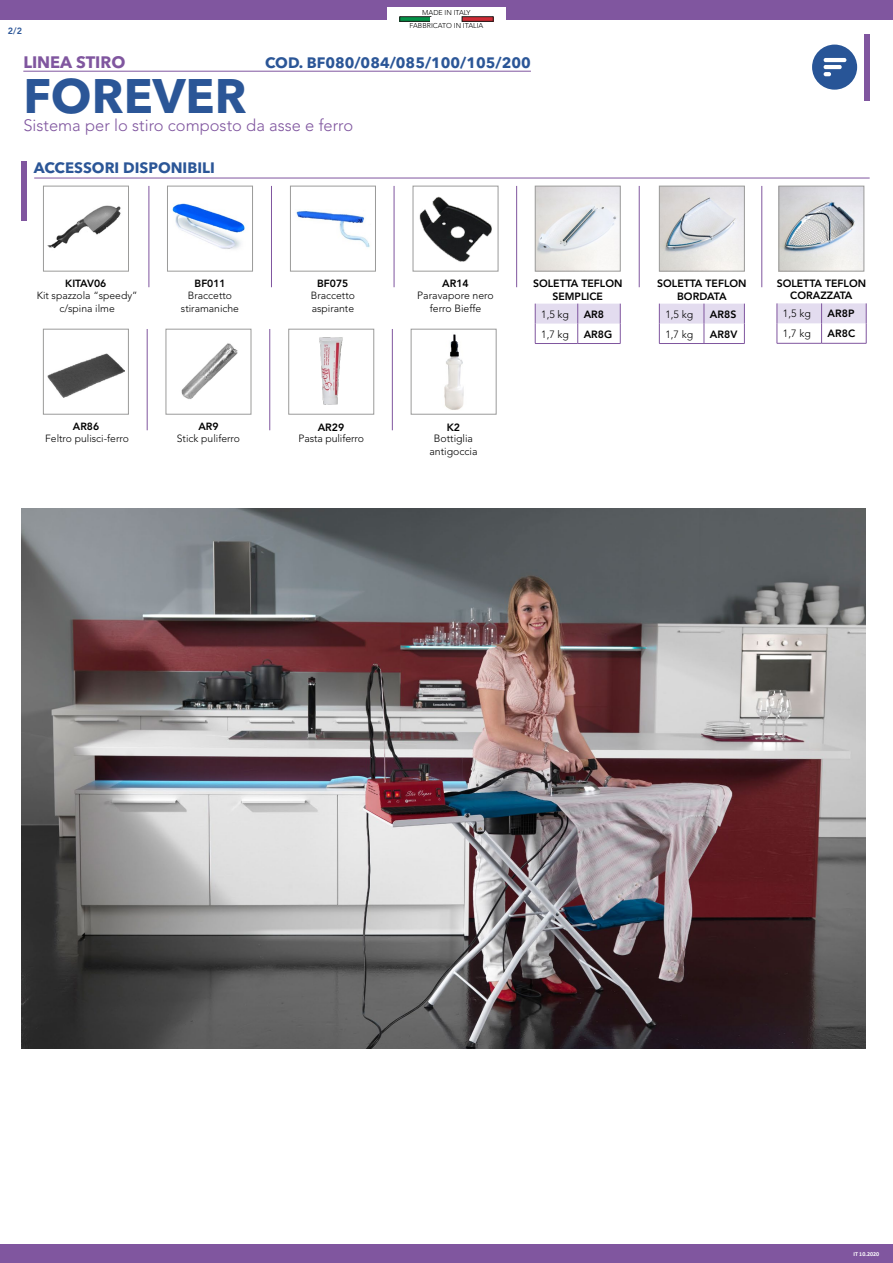
<style>
.page{position:relative;width:893px;height:1263px;background:#fff}
.page>*{position:absolute;margin:0;border:0;box-sizing:border-box;transform-origin:0 0}
.t1{font:700 48px "Avenir Next LT Pro";color:#2b5697}
.t2{font:300 16.5px "Avenir LT Std";color:#80569f}
.t3{font:700 16.5px "Avenir Next LT Pro";color:#80569f}
.t4{font:700 15px "Avenir Next LT Pro";color:#2b5697}
.t5{font:800 10.5px/12.6px "Avenir LT Std";color:#000;text-align:center}
.t6{font:300 10.5px/12.6px "Avenir LT Std";color:#000;text-align:center}
.t7{font:300 10.35px/12.5px "Avenir LT Std";color:#000;text-align:center}
.t8{font:800 10.35px "Avenir LT Std";color:#000}
.t9{font:800 9px "Avenir LT Std";color:#2b5597}
.t10{font:300 7.05px/12.6px "Avenir LT Std";color:#000;text-align:center}
.t11{font:700 6px "Calibri";color:#fff}
</style>
<div class="page">
<div style="left:0;top:1244px;width:893px;height:19px;background:#80569f"></div>
<div style="left:0;top:0;width:893px;height:19px;background:#80569f"></div>
<div style="left:864px;top:34px;width:6px;height:66px;background:#80569f"></div>
<svg style="left:812px;top:45px;width:45px;height:45px"></svg>
<svg style="left:387px;top:8px;width:119px;height:23px"></svg>
<hr style="left:23px;top:71px;width:508px;height:1px;background:#80569f">
<hr style="left:149px;top:186px;width:1px;height:101px;background:#80569f">
<hr style="left:271px;top:186px;width:1px;height:101px;background:#80569f">
<hr style="left:147px;top:329px;width:1px;height:101px;background:#80569f">
<hr style="left:394px;top:186px;width:1px;height:101px;background:#80569f">
<hr style="left:269px;top:329px;width:1px;height:101px;background:#80569f">
<hr style="left:516px;top:186px;width:1px;height:101px;background:#80569f">
<hr style="left:392px;top:329px;width:1px;height:101px;background:#80569f">
<hr style="left:639px;top:186px;width:1px;height:101px;background:#80569f">
<hr style="left:761px;top:186px;width:1px;height:101px;background:#80569f">
<hr style="left:34px;top:178px;width:836px;height:1px;background:#80569f">
<img style="left:47px;top:354px;width:77px;height:43px">
<div style="left:43px;top:329px;width:86px;height:85px;border:1px solid #9b9b9a"></div>
<img style="left:48px;top:205px;width:73px;height:44px">
<div style="left:43px;top:186px;width:86px;height:85px;border:1px solid #9b9b9a"></div>
<img style="left:181px;top:343px;width:57px;height:56px">
<div style="left:166px;top:329px;width:85px;height:85px;border:1px solid #9b9b9a"></div>
<img style="left:172px;top:203px;width:73px;height:46px">
<div style="left:167px;top:186px;width:86px;height:85px;border:1px solid #9b9b9a"></div>
<img style="left:419px;top:196px;width:73px;height:66px">
<div style="left:413px;top:186px;width:85px;height:85px;border:1px solid #9b9b9a"></div>
<img style="left:296px;top:210px;width:74px;height:38px">
<div style="left:290px;top:186px;width:86px;height:85px;border:1px solid #9b9b9a"></div>
<img style="left:444px;top:334px;width:20px;height:76px">
<div style="left:411px;top:329px;width:85px;height:85px;border:1px solid #9b9b9a"></div>
<img style="left:781px;top:188px;width:81px;height:81px">
<div style="left:779px;top:186px;width:85px;height:85px;border:1px solid #9b9b9a"></div>
<img style="left:537px;top:188px;width:81px;height:81px">
<div style="left:535px;top:186px;width:85px;height:85px;border:1px solid #9b9b9a"></div>
<img style="left:661px;top:188px;width:82px;height:81px">
<div style="left:659px;top:186px;width:86px;height:85px;border:1px solid #9b9b9a"></div>
<img style="left:319px;top:337px;width:24px;height:68px">
<div style="left:289px;top:329px;width:85px;height:85px;border:1px solid #9b9b9a"></div>
<div style="left:21px;top:161px;width:6px;height:60px;background:#80569f"></div>
<hr style="left:535px;top:343px;width:43px;height:1px;background:#80569f">
<svg style="left:535px;top:304px;width:86px;height:39px"></svg>
<hr style="left:578px;top:343px;width:42px;height:1px;background:#80569f">
<hr style="left:659px;top:343px;width:45px;height:1px;background:#80569f">
<svg style="left:659px;top:304px;width:86px;height:39px"></svg>
<hr style="left:704px;top:343px;width:41px;height:1px;background:#80569f">
<hr style="left:777px;top:343px;width:45px;height:1px;background:#80569f">
<svg style="left:777px;top:303px;width:90px;height:40px"></svg>
<hr style="left:822px;top:343px;width:44px;height:1px;background:#80569f">
<img style="left:21px;top:508px;width:845px;height:540px">
<p class="t9" style="left:8px;top:26px;width:16px">2/2</p>
<h2 class="t3" style="left:23px;top:52px;width:104px">LINEA STIRO</h2>
<h1 class="t1" style="left:23px;top:67px;width:225px">FOREVER</h1>
<p class="t10" style="left:410px;top:7px;width:75px">MADE IN ITALY<br>FABBRICATO IN ITALIA</p>
<h3 class="t4" style="left:265px;top:53px;width:267px">COD. BF080/084/085/100/105/200</h3>
<h2 class="t2" style="left:23px;top:115px;width:331px">Sistema per lo stiro composto da asse e ferro</h2>
<h3 class="t4" style="left:34px;top:158px;width:183px">ACCESSORI DISPONIBILI</h3>
<p class="t8" style="left:65px;top:278px;width:43px">KITAV06</p>
<p class="t7" style="left:37px;top:289px;width:102px">Kit spazzola “speedy” c/spina ilme</p>
<p class="t8" style="left:317px;top:278px;width:33px">BF075</p>
<p class="t8" style="left:195px;top:278px;width:33px">BF011</p>
<p class="t5" style="left:442px;top:278px;width:28px">AR14</p>
<p class="t7" style="left:311px;top:289px;width:46px;text-align:left">Braccetto aspirante</p>
<p class="t7" style="left:181px;top:289px;width:60px">Braccetto stiramaniche</p>
<p class="t6" style="left:417px;top:289px;width:78px">Paravapore nero ferro Bieffe</p>
<p class="t5" style="left:533px;top:278px;width:91px">SOLETTA TEFLON<br>SEMPLICE</p>
<p class="t5" style="left:777px;top:277px;width:91px">SOLETTA TEFLON<br>CORAZZATA</p>
<p class="t5" style="left:657px;top:278px;width:91px">SOLETTA TEFLON<br>BORDATA</p>
<p class="t6" style="left:541px;top:308px;width:29px">1,5 kg</p>
<p class="t5" style="left:584px;top:308px;width:22px">AR8</p>
<p class="t6" style="left:541px;top:328px;width:29px">1,7 kg</p>
<p class="t5" style="left:584px;top:328px;width:30px">AR8G</p>
<p class="t6" style="left:665px;top:308px;width:29px">1,5 kg</p>
<p class="t5" style="left:710px;top:308px;width:28px">AR8S</p>
<p class="t6" style="left:665px;top:328px;width:29px">1,7 kg</p>
<p class="t5" style="left:710px;top:328px;width:29px">AR8V</p>
<p class="t6" style="left:783px;top:307px;width:29px">1,5 kg</p>
<p class="t5" style="left:828px;top:307px;width:28px">AR8P</p>
<p class="t6" style="left:783px;top:327px;width:29px">1,7 kg</p>
<p class="t5" style="left:828px;top:327px;width:29px">AR8C</p>
<p class="t8" style="left:73px;top:421px;width:28px">AR86</p>
<p class="t8" style="left:198px;top:421px;width:22px">AR9</p>
<p class="t5" style="left:318px;top:421px;width:28px">AR29</p>
<p class="t5" style="left:447px;top:421px;width:15px">K2</p>
<p class="t7" style="left:45px;top:433px;width:85px">Feltro pulisci-ferro</p>
<p class="t7" style="left:177px;top:433px;width:65px">Stick puliferro</p>
<p class="t6" style="left:299px;top:433px;width:67px">Pasta puliferro</p>
<p class="t6" style="left:429px;top:433px;width:50px">Bottiglia antigoccia</p>
<p class="t11" style="left:853px;top:1250px;width:27px">IT 10.2020</p>
</div>
